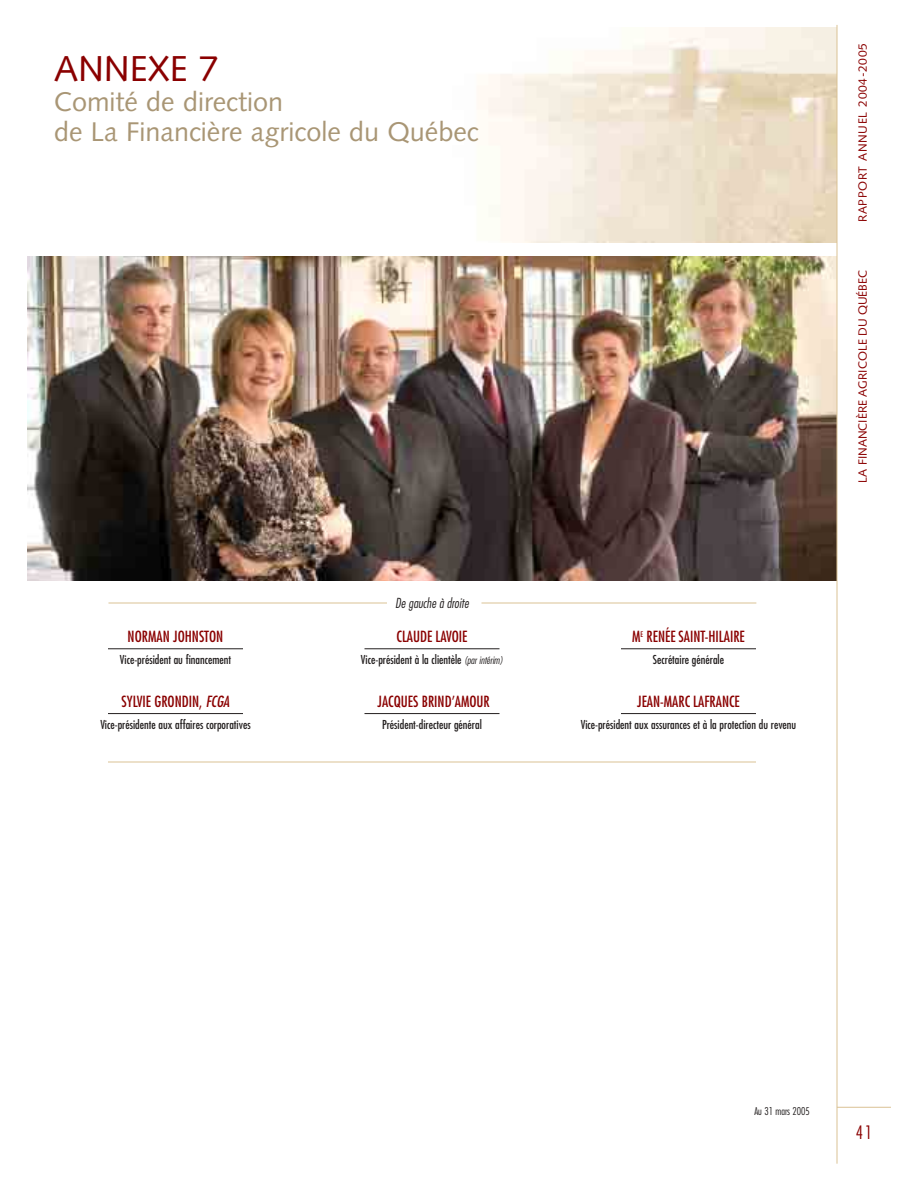
<style>
.page{position:relative;width:918px;height:1188px;background:#fff}
.page>*{position:absolute;margin:0;border:0;box-sizing:border-box;transform-origin:0 0}
.t1{font:36px "Syntax";color:#8a0000}
.t2{font:27px/30px "Syntax";color:#a99675}
.t3{font:300 condensed 18px "Futura";color:#8a0000}
.t4{font:condensed 15px "Futura";color:#8a0000}
.t5{font:italic 300 condensed 13.5px "Futura";color:#231f1f}
.t6{font:condensed 12px "Futura";color:#231f1f}
.t7{font:12px "Syntax";color:#8a0000}
.t8{font:12px "Syntax";letter-spacing:.055em;color:#8a0000}
.t9{font:300 condensed 10.5px "Futura";color:#231f1f}
.s1{font-style:italic}
.s2{font-weight:300;font-style:italic;font-size:10.5px}
</style>
<div class="page">
<img style="left:477px;top:27px;width:360px;height:216px">
<hr style="left:837px;top:1107px;width:54px;height:1px;background:#dac294">
<img style="left:28px;top:256px;width:809px;height:324px">
<hr style="left:837px;top:25px;width:1px;height:1139px;background:#dac294">
<hr style="left:108px;top:603px;width:279px;height:1px;background:#dac294">
<hr style="left:482px;top:603px;width:274px;height:1px;background:#dac294">
<hr style="left:108px;top:648px;width:135px;height:1px;background:#231f1f">
<hr style="left:108px;top:713px;width:135px;height:1px;background:#231f1f">
<hr style="left:364px;top:648px;width:136px;height:1px;background:#231f1f">
<hr style="left:364px;top:713px;width:136px;height:1px;background:#231f1f">
<hr style="left:621px;top:648px;width:135px;height:1px;background:#231f1f">
<hr style="left:621px;top:713px;width:135px;height:1px;background:#231f1f">
<hr style="left:108px;top:762px;width:648px;height:1px;background:#dac294">
<h1 class="t1" style="left:54px;top:54px;width:166px">ANNEXE 7</h1>
<h2 class="t2" style="left:54px;top:89px;width:426px">Comité de direction<br>de La Financière agricole du Québec</h2>
<p class="t4" style="left:128px;top:630px;width:97px">NORMAN JOHNSTON</p>
<p class="t6" style="left:120px;top:654px;width:113px">Vice-président au financement</p>
<p class="t4" style="left:122px;top:695px;width:109px">SYLVIE GRONDIN, <span class="s1">FCGA</span></p>
<p class="t6" style="left:100px;top:719px;width:152px">Vice-présidente aux affaires corporatives</p>
<p class="t5" style="left:395px;top:597px;width:75px">De gauche à droite</p>
<p class="t4" style="left:396px;top:630px;width:73px">CLAUDE LAVOIE</p>
<p class="t6" style="left:361px;top:654px;width:144px">Vice-président à la clientèle <span class="s2">(par intérim)</span></p>
<p class="t4" style="left:377px;top:695px;width:114px">JACQUES BRIND’AMOUR</p>
<p class="t6" style="left:382px;top:719px;width:101px">Président-directeur général</p>
<p class="t4" style="left:632px;top:630px;width:114px">M<sup>E</sup> RENÉE SAINT-HILAIRE</p>
<p class="t6" style="left:653px;top:654px;width:73px">Secrétaire générale</p>
<p class="t4" style="left:637px;top:695px;width:104px">JEAN-MARC LAFRANCE</p>
<p class="t6" style="left:581px;top:719px;width:217px">Vice-président aux assurances et à la protection du revenu</p>
<p class="t8" style="left:858px;top:222px;width:181px;rotate:-90deg">RAPPORT ANNUEL 2004-2005</p>
<p class="t7" style="left:858px;top:483px;width:214px;rotate:-90deg">LA FINANCIÈRE AGRICOLE DU QUÉBEC</p>
<p class="t9" style="left:755px;top:1107px;width:57px">Au 31 mars 2005</p>
<h3 class="t3" style="left:856px;top:1125px;width:18px">41</h3>
</div>
